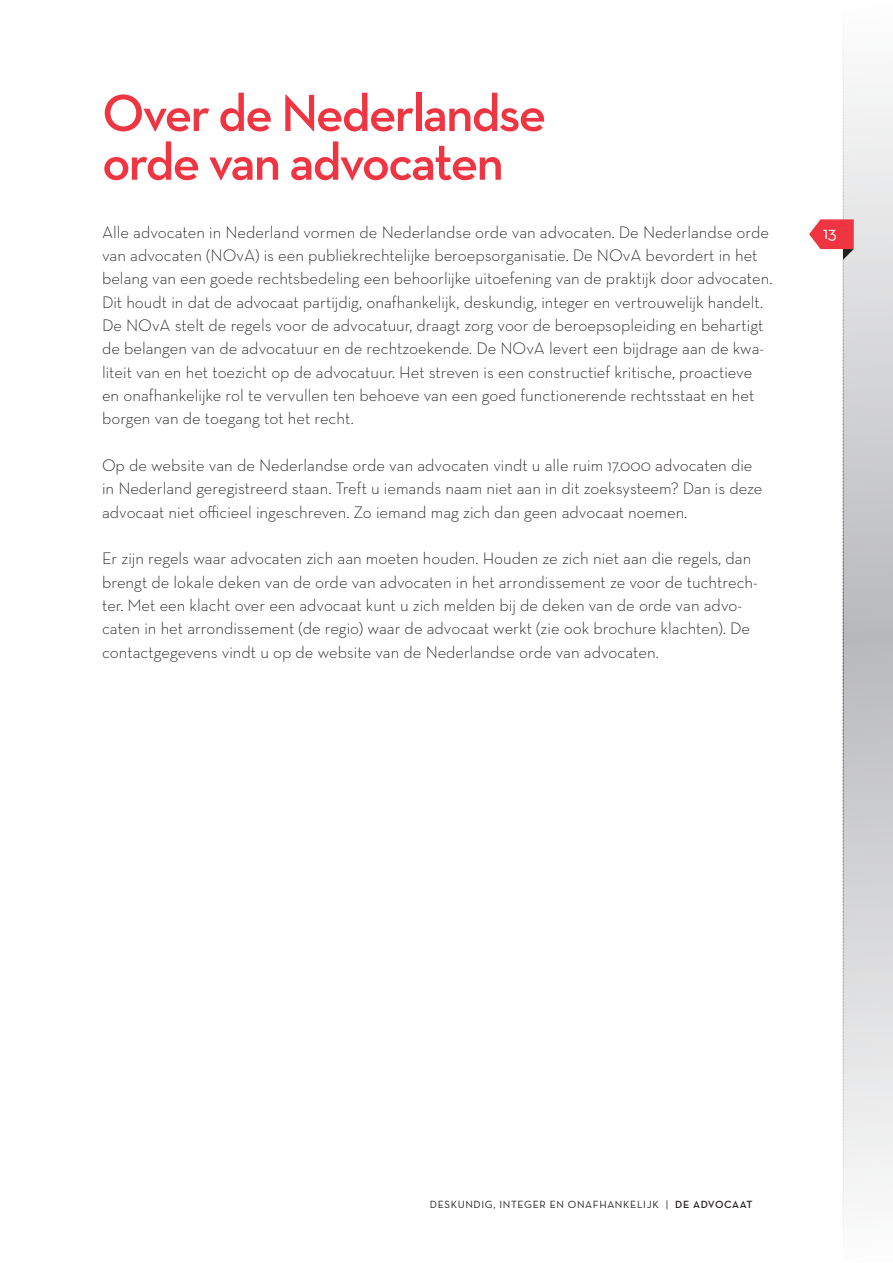
<style>
.page{position:relative;width:893px;height:1263px;background:#fff}
.page>*{position:absolute;margin:0;border:0;box-sizing:border-box;transform-origin:0 0}
.t1{font:600 52.95px/48.8px "Neutra Text";letter-spacing:-.04em;color:#ee3541}
.t2{font:18.3px "Neutra Text";color:#fff}
.t3{font:300 16.95px/23.4px "Neutra Text";color:#231f20}
.t4{font:10.65px "Neutra Text";letter-spacing:.06em;color:#231f20}
.s1{font-weight:600}
</style>
<div class="page">
<svg style="left:854px;top:87px;width:39px;height:1101px;background:#d6d6d8"></svg>
<svg style="left:809px;top:31px;width:45px;height:1200px"></svg>
<p class="t1" style="left:102px;top:88px;width:446px">Over de Nederlandse orde van advocaten</p>
<p class="t3" style="left:102px;top:220px;width:672px">Alle advocaten in Nederland vormen de Nederlandse orde van advocaten. De Nederlandse orde van advocaten (NOvA) is een publiekrechtelijke beroepsorganisatie. De NOvA bevordert in het belang van een goede rechtsbedeling een behoorlijke uitoefening van de praktijk door advocaten.<br>Dit houdt in dat de advocaat partijdig, onafhankelijk, deskundig, integer en vertrouwelijk handelt.<br>De NOvA stelt de regels voor de advocatuur, draagt zorg voor de beroepsopleiding en behartigt de belangen van de advocatuur en de rechtzoekende. De NOvA levert een bijdrage aan de kwa&shy;liteit van en het toezicht op de advocatuur. Het streven is een constructief kritische, proactieve en onafhankelijke rol te vervullen ten behoeve van een goed functionerende rechtsstaat en het borgen van de toegang tot het recht.</p>
<p class="t3" style="left:102px;top:453px;width:662px">Op de website van de Nederlandse orde van advocaten vindt u alle ruim 17.000 advocaten die in Nederland geregistreerd staan. Treft u iemands naam niet aan in dit zoeksysteem? Dan is deze advocaat niet officieel ingeschreven. Zo iemand mag zich dan geen advocaat noemen.</p>
<p class="t3" style="left:102px;top:546px;width:657px">Er zijn regels waar advocaten zich aan moeten houden. Houden ze zich niet aan die regels, dan brengt de lokale deken van de orde van advocaten in het arrondissement ze voor de tuchtrech&shy;ter. Met een klacht over een advocaat kunt u zich melden bij de deken van de orde van advo&shy;caten in het arrondissement (de regio) waar de advocaat werkt (zie ook brochure klachten). De contactgegevens vindt u op de website van de Nederlandse orde van advocaten.</p>
<p class="t2" style="left:823px;top:221px;width:15px">13</p>
<p class="t4" style="left:430px;top:1197px;width:324px">DESKUNDIG, INTEGER EN ONAFHANKELIJK | <span class="s1">DE ADVOCAAT</span></p>
</div>
